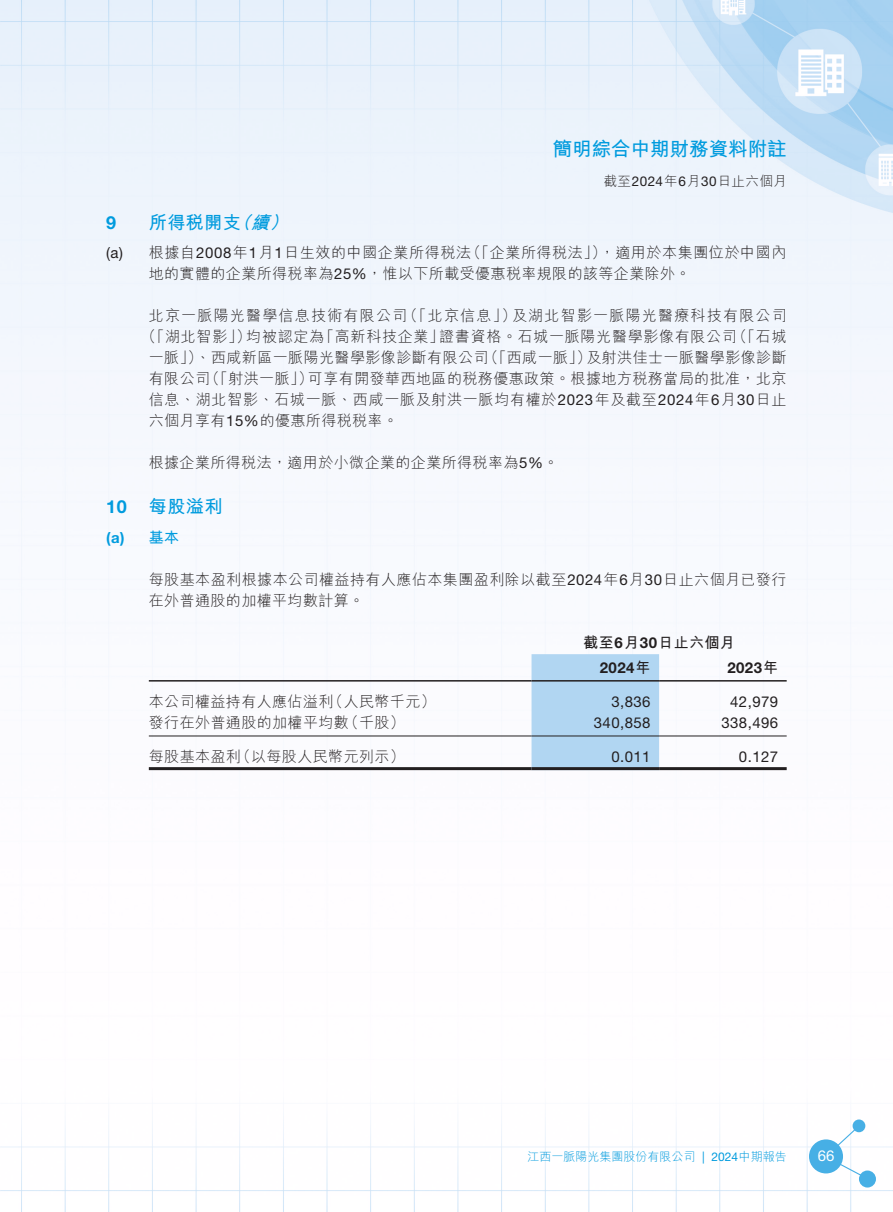
<style>
.page{position:relative;width:893px;height:1212px;background:#fff}
.page>*{position:absolute;margin:0;border:0;box-sizing:border-box;transform-origin:0 0}
.t1{font:700 19.5px "M Hei HK";color:#009bde}
.t2{font:700 18px "M Hei HK";letter-spacing:.03em;color:#009bde}
.t3{font:italic 700 18px "M Hei HK";color:#009bde}
.t4{font:700 18px "Helvetica Neue LT Std";color:#009bde}
.t5{font:300 15px/21px "M Hei HK";letter-spacing:.03em;color:#231f20}
.t6{font:15px "Helvetica Neue LT Std";letter-spacing:.03em;color:#231f20}
.t7{font:300 15px "M Hei HK";letter-spacing:.08em;color:#231f20}
.t8{font:700 15px "M Hei HK";letter-spacing:.03em;color:#231f20}
.t9{font:700 15px "Helvetica Neue LT Std";letter-spacing:.03em;color:#231f20}
.t10{font:700 15px "Helvetica Neue LT Std";color:#009bde}
.t11{font:15px "Helvetica Neue LT Std";color:#fff}
.t12{font:700 15px "M Hei HK";color:#009bde}
.t13{font:300 13.5px "M Hei HK";letter-spacing:.03em;color:#231f20}
.t14{font:300 12px "M Hei HK";color:#009bde}
.t15{font:12px "Helvetica Neue LT Std";color:#009bde}
.s1{font-family:"Helvetica Neue LT Std";font-weight:400}
.s2{font-family:"Helvetica Neue LT Std"}
.s3{font-family:"M Hei HK"}
.s4{font-family:"M Hei HK";font-weight:300}
</style>
<div class="page">
<img style="left:0;top:0;width:893px;height:1212px">
<div style="left:853px;top:1119px;width:12px;height:13px;background:#47afe5;border-radius:50%"></div>
<svg style="left:825px;top:1125px;width:44px;height:55px"></svg>
<div style="left:809px;top:1139px;width:34px;height:34px;background:#47afe5;border-radius:50%"></div>
<div style="left:859px;top:1170px;width:17px;height:17px;background:#47afe5;border-radius:50%"></div>
<div style="left:531px;top:654px;width:128px;height:113px;background:#b1d6f2"></div>
<hr style="left:149px;top:680px;width:382px;height:1px;background:#231f20">
<hr style="left:531px;top:680px;width:128px;height:1px;background:#231f20">
<hr style="left:659px;top:680px;width:128px;height:1px;background:#231f20">
<hr style="left:149px;top:735px;width:382px;height:1px;background:#231f20">
<hr style="left:531px;top:735px;width:128px;height:1px;background:#231f20">
<hr style="left:659px;top:735px;width:128px;height:1px;background:#231f20">
<hr style="left:149px;top:767px;width:382px;height:3px;background:#231f20">
<hr style="left:531px;top:767px;width:128px;height:3px;background:#231f20">
<hr style="left:659px;top:767px;width:128px;height:3px;background:#231f20">
<h1 class="t1" style="left:553px;top:134px;width:235px">簡明綜合中期財務資料附註</h1>
<p class="t13" style="left:604px;top:174px;width:184px">截至<span class="s1">2024</span>年<span class="s1">6</span>月<span class="s1">30</span>日止六個月</p>
<p class="t4" style="left:106px;top:211px;width:12px">9</p>
<p class="t2" style="left:149px;top:209px;width:94px">所得稅開支</p>
<p class="t3" style="left:233px;top:209px;width:26px">（</p>
<p class="t3" style="left:270px;top:209px;width:26px">(</p>
<p class="t3" style="left:251px;top:209px;width:26px">續</p>
<p class="t6" style="left:106px;top:244px;width:18px">a( )</p>
<p class="t5" style="left:466px;top:242px;width:142px">（「企業所得稅法」）</p>
<p class="t5" style="left:149px;top:242px;width:324px">根據自<span class="s1">2008</span>年<span class="s1">1</span>月<span class="s1">1</span>日生效的中國企業所得稅法</p>
<p class="t5" style="left:600px;top:242px;width:188px">，適用於本集團位於中國內</p>
<p class="t5" style="left:149px;top:263px;width:543px">地的實體的企業所得稅率為<span class="s1">25%</span>，惟以下所載受優惠稅率規限的該等企業除外。</p>
<p class="t7" style="left:512px;top:308px;width:276px">及湖北智影一脈陽光醫療科技有限公司</p>
<p class="t5" style="left:403px;top:305px;width:115px">（「北京信息」）</p>
<p class="t7" style="left:149px;top:308px;width:260px">北京一脈陽光醫學信息技術有限公司</p>
<p class="t5" style="left:319px;top:326px;width:126px">「高新科技企業」</p>
<p class="t5" style="left:141px;top:326px;width:111px">（「湖北智影」）</p>
<p class="t5" style="left:732px;top:326px;width:56px">（「石城</p>
<p class="t5" style="left:439px;top:326px;width:299px">證書資格。石城一脈陽光醫學影像有限公司</p>
<p class="t5" style="left:246px;top:326px;width:79px">均被認定為</p>
<p class="t4" style="left:106px;top:496px;width:22px">10</p>
<p class="t5" style="left:308px;top:347px;width:480px;text-indent:-159px">一脈」）、西咸新區一脈陽光醫學影像診斷有限公司<br>可享有開發華西地區的稅務優惠政策。根據地方稅務當局的批准，北京</p>
<p class="t5" style="left:483px;top:347px;width:110px">（「西咸一脈」）</p>
<p class="t5" style="left:586px;top:347px;width:202px">及射洪佳士一脈醫學影像診斷</p>
<p class="t5" style="left:205px;top:368px;width:110px">（「射洪一脈」）</p>
<p class="t5" style="left:149px;top:368px;width:639px">有限公司<br>信息、湖北智影、石城一脈、西咸一脈及射洪一脈均有權於<span class="s1">2023</span>年及截至<span class="s1">2024</span>年<span class="s1">6</span>月<span class="s1">30</span>日止六個月享有<span class="s1">15%</span>的優惠所得稅稅率。</p>
<p class="t5" style="left:149px;top:452px;width:411px">根據企業所得稅法，適用於小微企業的企業所得稅率為<span class="s1">5%</span>。</p>
<p class="t2" style="left:149px;top:493px;width:75px">每股溢利</p>
<p class="t10" style="left:106px;top:528px;width:20px">a( )</p>
<p class="t12" style="left:149px;top:526px;width:32px">基本</p>
<p class="t5" style="left:149px;top:568px;width:639px">每股基本盈利根據本公司權益持有人應佔本集團盈利除以截至<span class="s1">2024</span>年<span class="s1">6</span>月<span class="s1">30</span>日止六個月已發行在外普通股的加權平均數計算。</p>
<p class="t8" style="left:583px;top:631px;width:153px">截至<span class="s2">6</span>月<span class="s2">30</span>日止六個月</p>
<p class="t9" style="left:727px;top:659px;width:52px">2023<span class="s3">年</span></p>
<p class="t9" style="left:600px;top:659px;width:52px">2024<span class="s3">年</span></p>
<p class="t5" style="left:328px;top:691px;width:109px">（人民幣千元(</p>
<p class="t5" style="left:149px;top:691px;width:186px">本公司權益持有人應佔溢利</p>
<p class="t6" style="left:611px;top:693px;width:41px">3,836</p>
<p class="t6" style="left:730px;top:693px;width:49px">42,979</p>
<p class="t5" style="left:344px;top:712px;width:63px">（千股(</p>
<p class="t5" style="left:149px;top:712px;width:202px">發行在外普通股的加權平均數</p>
<p class="t6" style="left:594px;top:714px;width:58px">340,858</p>
<p class="t6" style="left:721px;top:714px;width:58px">338,496</p>
<p class="t5" style="left:236px;top:745px;width:171px">（以每股人民幣元列示(</p>
<p class="t5" style="left:149px;top:745px;width:94px">每股基本盈利</p>
<p class="t6" style="left:611px;top:747px;width:41px">0.011</p>
<p class="t6" style="left:739px;top:747px;width:41px">0.127</p>
<p class="t14" style="left:527px;top:1150px;width:169px">江西一脈陽光集團股份有限公司</p>
<p class="t15" style="left:711px;top:1149px;width:77px">2024<span class="s4">中期報告</span></p>
<p class="t15" style="left:702px;top:1149px;width:4px">|</p>
<p class="t11" style="left:818px;top:1147px;width:18px">66</p>
</div>
